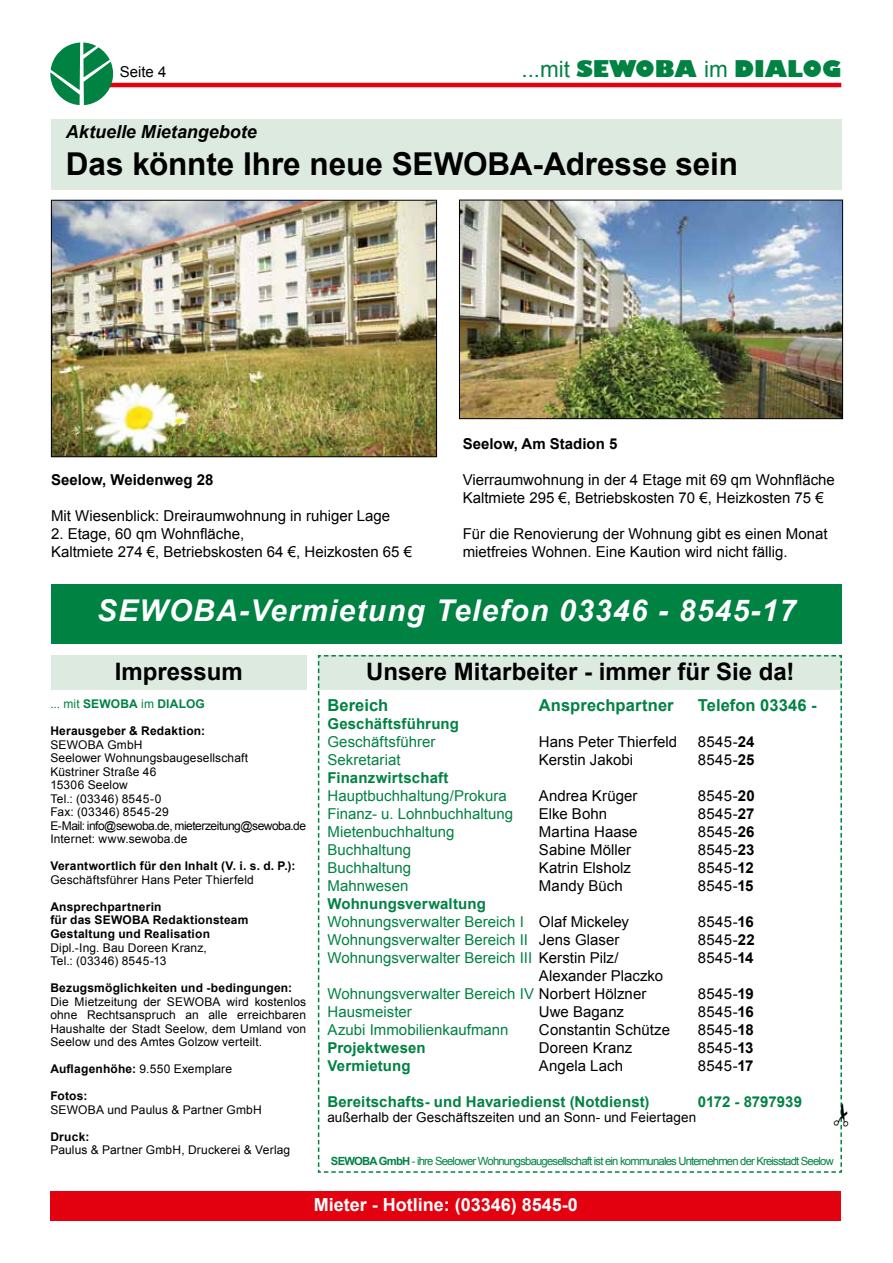
<style>
.page{position:relative;width:893px;height:1263px;background:#fff}
.page>*{position:absolute;margin:0;border:0;box-sizing:border-box;transform-origin:0 0}
.t1{font:700 31.5px "Arial";letter-spacing:-.005em;color:#000}
.t2{font:italic 700 30px "Arial";letter-spacing:.04em;color:#fff}
.t3{font:700 24px "Arial";color:#000}
.t4{font:22.5px "Gilbert Ultra Bold Plain";color:#008243}
.t5{font:700 18px "Arial";color:#fff}
.t6{font:italic 700 18px "Arial";letter-spacing:-.005em;color:#000}
.t7{font:700 16.5px "Arial";letter-spacing:.005em;color:#008243}
.t8{font:15px/18px "Arial";color:#000}
.t9{font:15px/18px "Arial";color:#008243}
.t10{font:700 15px "Arial";letter-spacing:.01em;color:#008243}
.t11{font:700 15px "Arial";color:#000}
.t12{font:13.5px "Arial";letter-spacing:.005em;color:#000}
.t13{font:12px/13.5px "Arial";letter-spacing:.01em;color:#000}
.t14{font:700 12px/13.5px "Arial";letter-spacing:.015em;color:#000}
.t15{font:700 12px "Arial";letter-spacing:.015em;color:#008243}
.t16{font:11.25px "Arial";letter-spacing:-.07em;color:#008243}
.s1{font-family:"Arial"}
.s2{font-weight:400}
.s3{font-weight:700}
.s4{color:#000}
.s5{color:#008243}
</style>
<div class="page">
<hr style="left:97px;top:83px;width:744px;height:4px;background:#e3000f">
<svg style="left:50px;top:43px;width:63px;height:62px"></svg>
<div style="left:50px;top:1191px;width:791px;height:29px;background:#e3000f"></div>
<div style="left:51px;top:655px;width:255px;height:35px;background:#dceae0"></div>
<div style="left:51px;top:119px;width:791px;height:70px;background:#dceae0"></div>
<div style="left:51px;top:584px;width:791px;height:60px;background:#008243"></div>
<img style="left:53px;top:202px;width:382px;height:253px">
<div style="left:51px;top:200px;width:386px;height:257px;border:1px solid #000"></div>
<img style="left:461px;top:202px;width:380px;height:215px">
<div style="left:459px;top:200px;width:384px;height:219px;border:1px solid #000"></div>
<svg style="left:318px;top:655px;width:524px;height:518px"></svg>
<p class="t8" style="left:120px;top:63px;width:48px">Seite 4</p>
<h3 class="t4" style="left:521px;top:55px;width:321px"><span class="s1">...mit</span> SEWOBA <span class="s1">im</span> DIALOG</h3>
<p class="t6" style="left:66px;top:120px;width:192px">Aktuelle Mietangebote</p>
<h1 class="t1" style="left:66px;top:144px;width:674px">Das könnte Ihre neue SEWOBA-Adresse sein</h1>
<p class="t11" style="left:51px;top:470px;width:164px">Seelow, Weidenweg 28</p>
<p class="t8" style="left:51px;top:507px;width:341px">Mit Wiesenblick: Dreiraumwohnung in ruhiger Lage</p>
<p class="t8" style="left:51px;top:525px;width:363px">2. Etage, 60 qm Wohnfläche,<br>Kaltmiete 274 €, Betriebskosten 64 €, Heizkosten 65 €</p>
<p class="t11" style="left:463px;top:434px;width:156px">Seelow, Am Stadion 5</p>
<p class="t8" style="left:463px;top:471px;width:374px">Vierraumwohnung in der 4 Etage mit 69 qm Wohnfläche<br>Kaltmiete 295 €, Betriebskosten 70 €, Heizkosten 75 €</p>
<p class="t8" style="left:463px;top:525px;width:366px">Für die Renovierung der Wohnung gibt es einen Monat mietfreies Wohnen. Eine Kaution wird nicht fällig.</p>
<h2 class="t2" style="left:97px;top:591px;width:701px">SEWOBA-Vermietung Telefon 03346 - 8545-17</h2>
<h3 class="t3" style="left:115px;top:655px;width:130px">Impressum</h3>
<h3 class="t3" style="left:366px;top:656px;width:430px">Unsere Mitarbeiter - immer für Sie da!</h3>
<p class="t15" style="left:50px;top:696px;width:125px"><span class="s2">... mit</span> SEWOBA <span class="s2">im</span> Dialog</p>
<p class="t14" style="left:50px;top:725px;width:156px">Herausgeber &amp; Redaktion:</p>
<p class="t13" style="left:50px;top:738px;width:257px">SEWOBA GmbH<br>Seelower Wohnungsbaugesellschaft<br>Küstriner Straße 46<br>15306 Seelow<br>Tel.: (03346) 8545-0<br>Fax: (03346) 8545-29<br>E-Mail: info@sewoba.de, mieterzeitung@sewoba.de<br>Internet: www.sewoba.de</p>
<p class="t14" style="left:50px;top:860px;width:247px">Verantwortlich für den Inhalt (V. i. s. d. P.):</p>
<p class="t13" style="left:50px;top:873px;width:205px">Geschäftsführer Hans Peter Thierfeld</p>
<p class="t14" style="left:50px;top:900px;width:200px">Ansprechpartnerin<br>für das SEWOBA Redaktionsteam<br>Gestaltung und Realisation</p>
<p class="t13" style="left:50px;top:941px;width:158px">Dipl.-Ing. Bau Doreen Kranz,<br>Tel.: (03346) 8545-13</p>
<p class="t14" style="left:50px;top:981px;width:243px">Bezugsmöglichkeiten und -bedingungen:</p>
<p class="t13" style="left:50px;top:995px;width:257px;text-align:justify">Die Mietzeitung der SEWOBA wird kostenlos ohne Rechtsanspruch an alle erreichbaren Haushalte der Stadt Seelow, dem Umland von Seelow und des Amtes Golzow verteilt.</p>
<p class="t13" style="left:50px;top:1062px;width:183px"><span class="s3">Auflagenhöhe:</span> 9.550 Exemplare</p>
<p class="t14" style="left:50px;top:1089px;width:38px">Fotos:</p>
<p class="t13" style="left:50px;top:1103px;width:213px">SEWOBA und Paulus &amp; Partner GmbH</p>
<p class="t14" style="left:50px;top:1130px;width:41px">Druck:</p>
<p class="t13" style="left:50px;top:1143px;width:241px">Paulus &amp; Partner GmbH, Druckerei &amp; Verlag</p>
<p class="t16" style="left:331px;top:1153px;width:504px"><span class="s3">SEWOBA GmbH</span> - ihre Seelower Wohnungsbaugesellschaft ist ein kommunales Unternehmen der Kreisstadt Seelow</p>
<p class="t7" style="left:327px;top:694px;width:62px">Bereich</p>
<p class="t7" style="left:539px;top:694px;width:136px">Ansprechpartner</p>
<p class="t7" style="left:698px;top:694px;width:120px">Telefon 03346 -</p>
<p class="t10" style="left:327px;top:714px;width:133px">Geschäftsführung</p>
<p class="t9" style="left:327px;top:733px;width:110px">Geschäftsführer</p>
<p class="t8" style="left:539px;top:733px;width:140px">Hans Peter Thierfeld</p>
<p class="t8" style="left:698px;top:733px;width:58px">8545-<span class="s3">24</span></p>
<p class="t9" style="left:327px;top:751px;width:75px">Sekretariat</p>
<p class="t8" style="left:539px;top:751px;width:96px">Kerstin Jakobi</p>
<p class="t8" style="left:698px;top:751px;width:58px">8545-<span class="s3">25</span></p>
<p class="t10" style="left:327px;top:768px;width:123px">Finanzwirtschaft</p>
<p class="t9" style="left:327px;top:787px;width:181px">Hauptbuchhaltung/Prokura</p>
<p class="t8" style="left:539px;top:787px;width:100px">Andrea Krüger</p>
<p class="t8" style="left:698px;top:787px;width:58px">8545-<span class="s3">20</span></p>
<p class="t9" style="left:327px;top:805px;width:187px">Finanz- u. Lohnbuchhaltung</p>
<p class="t8" style="left:539px;top:805px;width:70px">Elke Bohn</p>
<p class="t8" style="left:698px;top:805px;width:58px">8545-<span class="s3">27</span></p>
<p class="t9" style="left:327px;top:823px;width:129px">Mietenbuchhaltung</p>
<p class="t8" style="left:539px;top:823px;width:100px">Martina Haase</p>
<p class="t8" style="left:698px;top:823px;width:58px">8545-<span class="s3">26</span></p>
<p class="t9" style="left:327px;top:841px;width:85px">Buchhaltung</p>
<p class="t8" style="left:539px;top:841px;width:94px">Sabine Möller</p>
<p class="t8" style="left:698px;top:841px;width:58px">8545-<span class="s3">23</span></p>
<p class="t9" style="left:327px;top:859px;width:85px">Buchhaltung</p>
<p class="t8" style="left:539px;top:859px;width:94px">Katrin Elsholz</p>
<p class="t8" style="left:698px;top:859px;width:57px">8545-<span class="s3">12</span></p>
<p class="t9" style="left:327px;top:877px;width:83px">Mahnwesen</p>
<p class="t8" style="left:539px;top:877px;width:85px">Mandy Büch</p>
<p class="t8" style="left:698px;top:877px;width:57px">8545-<span class="s3">15</span></p>
<p class="t9" style="left:327px;top:895px;width:303px"><span class="s3">Wohnungsverwaltung<br></span>Wohnungsverwalter Bereich I <span class="s4">Olaf Mickeley</span></p>
<p class="t8" style="left:698px;top:913px;width:57px">8545-<span class="s3">16</span></p>
<p class="t9" style="left:327px;top:931px;width:293px">Wohnungsverwalter Bereich II <span class="s4">Jens Glaser</span></p>
<p class="t8" style="left:698px;top:931px;width:58px">8545-<span class="s3">22</span></p>
<p class="t9" style="left:327px;top:949px;width:293px">Wohnungsverwalter Bereich III <span class="s4">Kerstin Pilz/</span></p>
<p class="t8" style="left:698px;top:949px;width:57px">8545-<span class="s3">14</span></p>
<p class="t8" style="left:327px;top:967px;width:337px;text-indent:212px">Alexander Placzko<br><span class="s5">Wohnungsverwalter Bereich IV</span> Norbert Hölzner</p>
<p class="t8" style="left:698px;top:985px;width:57px">8545-<span class="s3">19</span></p>
<p class="t9" style="left:327px;top:1003px;width:86px">Hausmeister</p>
<p class="t8" style="left:539px;top:1003px;width:87px">Uwe Baganz</p>
<p class="t8" style="left:698px;top:1003px;width:57px">8545-<span class="s3">16</span></p>
<p class="t9" style="left:327px;top:1021px;width:183px">Azubi Immobilienkaufmann</p>
<p class="t8" style="left:539px;top:1021px;width:133px">Constantin Schütze</p>
<p class="t8" style="left:698px;top:1021px;width:57px">8545-<span class="s3">18</span></p>
<p class="t10" style="left:327px;top:1038px;width:100px">Projektwesen</p>
<p class="t8" style="left:539px;top:1039px;width:95px">Doreen Kranz</p>
<p class="t8" style="left:698px;top:1039px;width:57px">8545-<span class="s3">13</span></p>
<p class="t10" style="left:327px;top:1056px;width:85px">Vermietung</p>
<p class="t8" style="left:539px;top:1057px;width:86px">Angela Lach</p>
<p class="t8" style="left:698px;top:1057px;width:57px">8545-<span class="s3">17</span></p>
<p class="t10" style="left:327px;top:1092px;width:324px">Bereitschafts- und Havariedienst (Notdienst)</p>
<p class="t10" style="left:698px;top:1092px;width:106px">0172 - 8797939</p>
<p class="t12" style="left:327px;top:1108px;width:370px">außerhalb der Geschäftszeiten und an Sonn- und Feiertagen</p>
<p class="t5" style="left:314px;top:1193px;width:266px">Mieter - Hotline: (03346) 8545-0</p>
</div>
